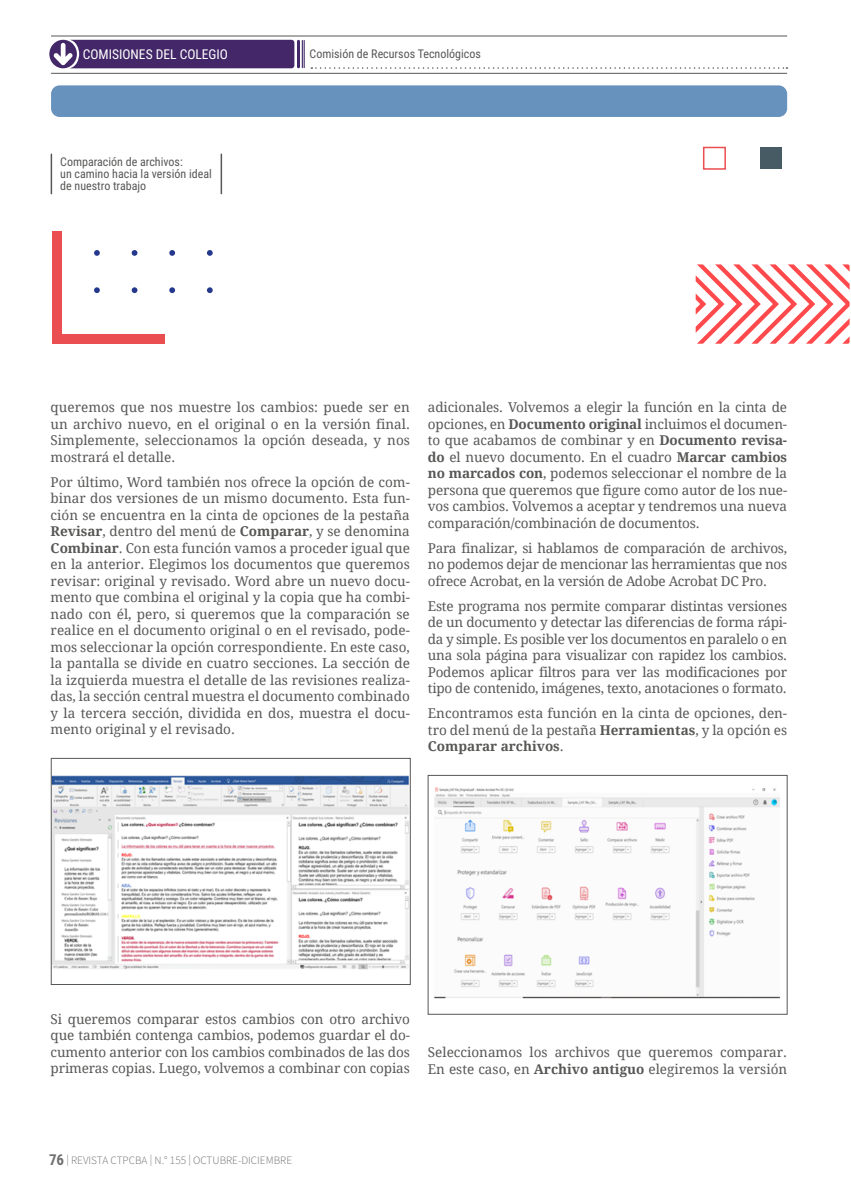
<style>
.page{position:relative;width:851px;height:1191px;background:#fff}
.page>*{position:absolute;margin:0;border:0;box-sizing:border-box;transform-origin:0 0}
.t1{font:700 15px "Roboto Condensed";color:#706f6f}
.t2{font:13.5px/16.5px "Droid Serif";color:#575756;text-align:justify}
.t3{font:13.5px "Roboto Condensed";color:#fff}
.t4{font:12px/12px "Roboto Condensed";color:#575756}
.t5{font:11.25px "Source Sans Variable";color:#706f6f}
.s1{font-weight:700}
</style>
<div class="page">
<img style="left:53px;top:775px;width:355px;height:195px">
<div style="left:51px;top:758px;width:359px;height:226px;border:1px solid #575756"></div>
<img style="left:434px;top:787px;width:347px;height:212px">
<div style="left:428px;top:775px;width:359px;height:239px;border:1px solid #575756"></div>
<svg style="left:311px;top:67px;width:476px;height:2px"></svg>
<hr style="left:51px;top:73px;width:736px;height:1px;background:#575756">
<hr style="left:51px;top:36px;width:736px;height:1px;background:#575756">
<div style="left:49px;top:40px;width:245px;height:28px;background:#432768"></div>
<svg style="left:302px;top:40px;width:1px;height:28px"></svg>
<hr style="left:303px;top:40px;width:2px;height:28px;background:#432768">
<hr style="left:297px;top:41px;width:3px;height:26px;background:#432768">
<div style="left:51px;top:85px;width:736px;height:32px;background:#6692bd;border-radius:9px"></div>
<hr style="left:51px;top:154px;width:1px;height:40px;background:#575756">
<hr style="left:220px;top:154px;width:2px;height:40px;background:#575756">
<svg style="left:94px;top:250px;width:6px;height:6px"></svg>
<svg style="left:132px;top:250px;width:5px;height:6px"></svg>
<svg style="left:169px;top:250px;width:6px;height:6px"></svg>
<svg style="left:207px;top:250px;width:6px;height:6px"></svg>
<svg style="left:94px;top:287px;width:6px;height:6px"></svg>
<svg style="left:132px;top:287px;width:5px;height:6px"></svg>
<svg style="left:169px;top:287px;width:6px;height:6px"></svg>
<svg style="left:207px;top:287px;width:6px;height:6px"></svg>
<div style="left:52px;top:231px;width:9px;height:113px;background:#ea4e51"></div>
<div style="left:52px;top:335px;width:113px;height:9px;background:#ea4e51"></div>
<div style="left:760px;top:147px;width:21px;height:22px;background:#465b64"></div>
<div style="left:702px;top:147px;width:23px;height:23px;border:2px solid #ea4e51"></div>
<svg style="left:695px;top:264px;width:154px;height:80px"></svg>
<p class="t3" style="left:83px;top:45px;width:147px">COMISIONES DEL COLEGIO</p>
<p class="t4" style="left:309px;top:47px;width:173px">Comisión de Recursos Tecnológicos</p>
<p class="t4" style="left:60px;top:155px;width:153px">Comparación de archivos:<br>un camino hacia la versión ideal de nuestro trabajo</p>
<p class="t2" style="left:51px;top:399px;width:361px">queremos que nos muestre los cambios: puede ser en un archivo nuevo, en el original o en la versión final.<br>Simplemente, seleccionamos la opción deseada, y nos mostrará el detalle.</p>
<p class="t2" style="left:51px;top:474px;width:361px">Por último, Word también nos ofrece la opción de com&shy;binar dos versiones de un mismo documento. Esta fun&shy;ción se encuentra en la cinta de opciones de la pestaña <span class="s1">Revisar</span>, dentro del menú de <span class="s1">Comparar</span>, y se denomina <span class="s1">Combinar</span>. Con esta función vamos a proceder igual que en la anterior. Elegimos los documentos que queremos revisar: original y revisado. Word abre un nuevo docu&shy;mento que combina el original y la copia que ha combi&shy;nado con él, pero, si queremos que la comparación se realice en el documento original o en el revisado, pode&shy;mos seleccionar la opción correspondiente. En este caso, la pantalla se divide en cuatro secciones. La sección de la izquierda muestra el detalle de las revisiones realiza&shy;das, la sección central muestra el documento combinado y la tercera sección, dividida en dos, muestra el docu&shy;mento original y el revisado.</p>
<p class="t2" style="left:428px;top:399px;width:361px">adicionales. Volvemos a elegir la función en la cinta de opciones, en <span class="s1">Documento original</span> incluimos el documen&shy;to que acabamos de combinar y en <span class="s1">Documento revisa&shy;do</span> el nuevo documento. En el cuadro <span class="s1">Marcar cambios no marcados con</span>, podemos seleccionar el nombre de la persona que queremos que figure como autor de los nue&shy;vos cambios. Volvemos a aceptar y tendremos una nueva comparación/combinación de documentos.</p>
<p class="t2" style="left:428px;top:540px;width:361px">Para finalizar, si hablamos de comparación de archivos, no podemos dejar de mencionar las herramientas que nos ofrece Acrobat, en la versión de Adobe Acrobat DC Pro.</p>
<p class="t2" style="left:428px;top:598px;width:361px">Este programa nos permite comparar distintas versiones de un documento y detectar las diferencias de forma rápi&shy;da y simple. Es posible ver los documentos en paralelo o en una sola página para visualizar con rapidez los cambios.<br>Podemos aplicar filtros para ver las modificaciones por tipo de contenido, imágenes, texto, anotaciones o formato.</p>
<p class="t2" style="left:428px;top:705px;width:361px">Encontramos esta función en la cinta de opciones, den&shy;tro del menú de la pestaña <span class="s1">Herramientas</span>, y la opción es <span class="s1">Comparar archivos</span>.</p>
<p class="t2" style="left:51px;top:1010px;width:361px">Si queremos comparar estos cambios con otro archivo que también contenga cambios, podemos guardar el do&shy;cumento anterior con los cambios combinados de las dos primeras copias. Luego, volvemos a combinar con copias</p>
<p class="t2" style="left:428px;top:1044px;width:361px">Seleccionamos los archivos que queremos comparar.<br>En este caso, en <span class="s1">Archivo antiguo</span> elegiremos la versión</p>
<p class="t1" style="left:49px;top:1148px;width:17px">76</p>
<p class="t5" style="left:66px;top:1153px;width:227px">| REVISTA CTPCBA | N.° 155 | OCTUBRE-DICIEMBRE</p>
</div>
